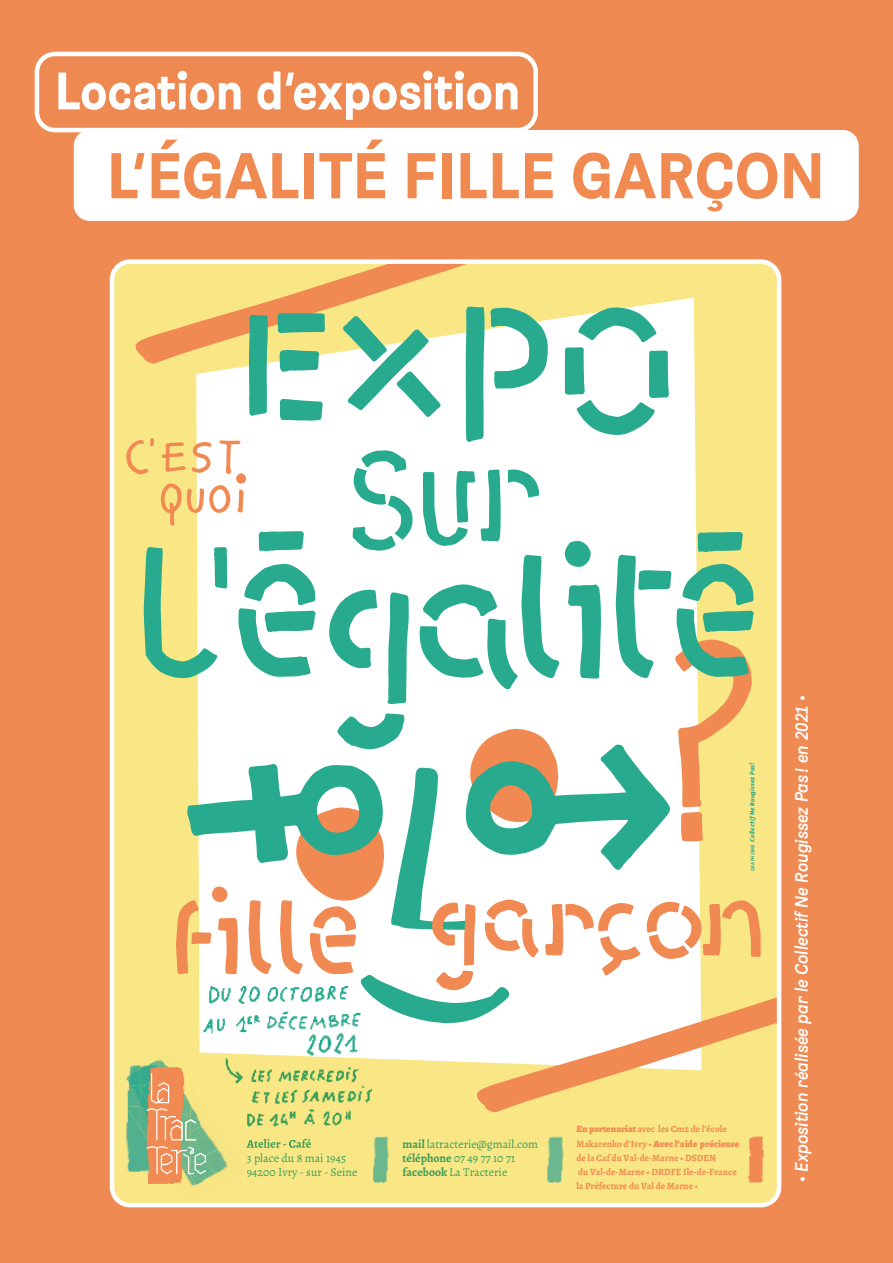
<style>
.page{position:relative;width:893px;height:1263px;background:#ef8a52}
.page>*{position:absolute;margin:0;border:0;box-sizing:border-box;transform-origin:0 0}
.t1{font:700 64.5px "Brezel Grotesk";color:#f18a50}
.t2{font:700 52.5px "Brezel Grotesk";color:#fff}
.t3{font:italic 500 18px "Brezel Grotesk";color:#fff}
.t4{font:11.85px/14.2px "Alegreya";color:#399f59}
.t5{font:700 9.45px/14.2px "Alegreya";color:#f18952}
.t6{font:italic 700 6.3px "Malcom";letter-spacing:.015em;color:#27aa8e;scale:.95 1}
.s1{font-weight:700}
.s2{font-family:"Malcom Expert";font-weight:400;font-style:normal}
.s3{font-weight:900}
</style>
<div class="page">
<div style="left:115px;top:264px;width:661px;height:938px;background:#f9e685"></div>
<img style="left:118px;top:1109px;width:22px;height:73px">
<img style="left:118px;top:1106px;width:8px;height:3px">
<img style="left:118px;top:1060px;width:22px;height:4px">
<img style="left:115px;top:1075px;width:3px;height:19px">
<img style="left:150px;top:1050px;width:24px;height:9px">
<img style="left:126px;top:1106px;width:14px;height:22px">
<img style="left:118px;top:1064px;width:22px;height:42px">
<img style="left:182px;top:1185px;width:26px;height:17px">
<img style="left:202px;top:1174px;width:25px;height:18px">
<img style="left:221px;top:1153px;width:26px;height:29px">
<img style="left:223px;top:1138px;width:12px;height:19px">
<img style="left:191px;top:1174px;width:24px;height:11px">
<img style="left:206px;top:1146px;width:27px;height:28px">
<img style="left:192px;top:1138px;width:31px;height:18px">
<img style="left:140px;top:1059px;width:51px;height:133px">
<svg style="left:147px;top:1146px;width:59px;height:28px"></svg>
<svg style="left:247px;top:1139px;width:64px;height:9px"></svg>
<div style="left:247px;top:1153px;width:98px;height:12px;background:#f9e685"></div>
<div style="left:247px;top:1168px;width:110px;height:11px;background:#f9e685"></div>
<div style="left:403px;top:1139px;width:22px;height:9px;background:#f9e685"></div>
<div style="left:427px;top:1139px;width:111px;height:11px;background:#f9e685"></div>
<div style="left:403px;top:1153px;width:49px;height:12px;background:#f9e685"></div>
<div style="left:454px;top:1156px;width:61px;height:7px;background:#f9e685"></div>
<div style="left:403px;top:1167px;width:44px;height:9px;background:#f9e685"></div>
<div style="left:450px;top:1168px;width:57px;height:8px;background:#f9e685"></div>
<img style="left:371px;top:1132px;width:21px;height:54px">
<img style="left:746px;top:1132px;width:21px;height:54px">
<img style="left:545px;top:1132px;width:21px;height:54px">
<svg style="left:477px;top:913px;width:299px;height:200px;fill:#f9e685"></svg>
<svg style="left:136px;top:264px;width:566px;height:43px;background:#f7d97f"></svg>
<img style="left:174px;top:1023px;width:208px;height:16px">
<img style="left:175px;top:1050px;width:205px;height:88px">
<img style="left:196px;top:1085px;width:29px;height:53px">
<img style="left:196px;top:1122px;width:22px;height:16px">
<img style="left:196px;top:1106px;width:13px;height:25px">
<img style="left:196px;top:1090px;width:4px;height:21px">
<img style="left:175px;top:1059px;width:16px;height:1px">
<img style="left:175px;top:1060px;width:16px;height:7px">
<img style="left:175px;top:1067px;width:16px;height:6px">
<svg style="left:140px;top:1073px;width:56px;height:67px"></svg>
<svg style="left:371px;top:1132px;width:9px;height:6px"></svg>
<img style="left:200px;top:1050px;width:180px;height:9px">
<img style="left:257px;top:1023px;width:108px;height:31px">
<img style="left:257px;top:1054px;width:108px;height:9px">
<svg style="left:126px;top:307px;width:635px;height:716px;background:#d5e2c5"></svg>
<div style="left:110px;top:259px;width:671px;height:948px;border:4px solid #fff;border-radius:18px"></div>
<div style="left:72px;top:128px;width:789px;height:95px;background:#fff;border-radius:18px"></div>
<div style="left:69px;top:125px;width:794px;height:100px;border:4px solid #ee8951;border-radius:18px"></div>
<div style="left:37px;top:54px;width:499px;height:76px;background:#ee8951;border-radius:18px"></div>
<div style="left:35px;top:52px;width:503px;height:80px;border:4px solid #fff;border-radius:18px"></div>
<h2 class="t2" style="left:55px;top:58px;width:467px">Location d’exposition</h2>
<h1 class="t1" style="left:107px;top:135px;width:719px">L’ÉGALITÉ FILLE GARÇON</h1>
<p class="t4" style="left:247px;top:1151px;width:112px">3 place du 8 mai 1945<br>94200 Ivry - sur - Seine</p>
<p class="t4" style="left:403px;top:1137px;width:137px"><span class="s1">mail</span> latracterie@gmail.com <span class="s1">téléphone</span> 07 49 77 10 71 <span class="s1">facebook</span> La Tracterie</p>
<p class="t6" style="left:748px;top:871px;width:116px;rotate:-90deg"><span class="s2">graphisme</span> Collectif Ne Rougissez Pas!</p>
<p class="t5" style="left:576px;top:1122px;width:164px"><span class="s3">En partenariat</span> avec les Cm2 de l’école Makarenko d’Ivry • <span class="s3">Avec l’aide précieuse </span>de la Caf du Val-de-Marne • DSDEN<br>du Val-de-Marne • DRDFE Ile-de-France la Préfecture du Val de Marne •</p>
<h3 class="t3" style="left:791px;top:1182px;width:488px;rotate:-90deg">• Exposition réalisée par le Collectif Ne Rougissez Pas ! en 2021 •</h3>
</div>
